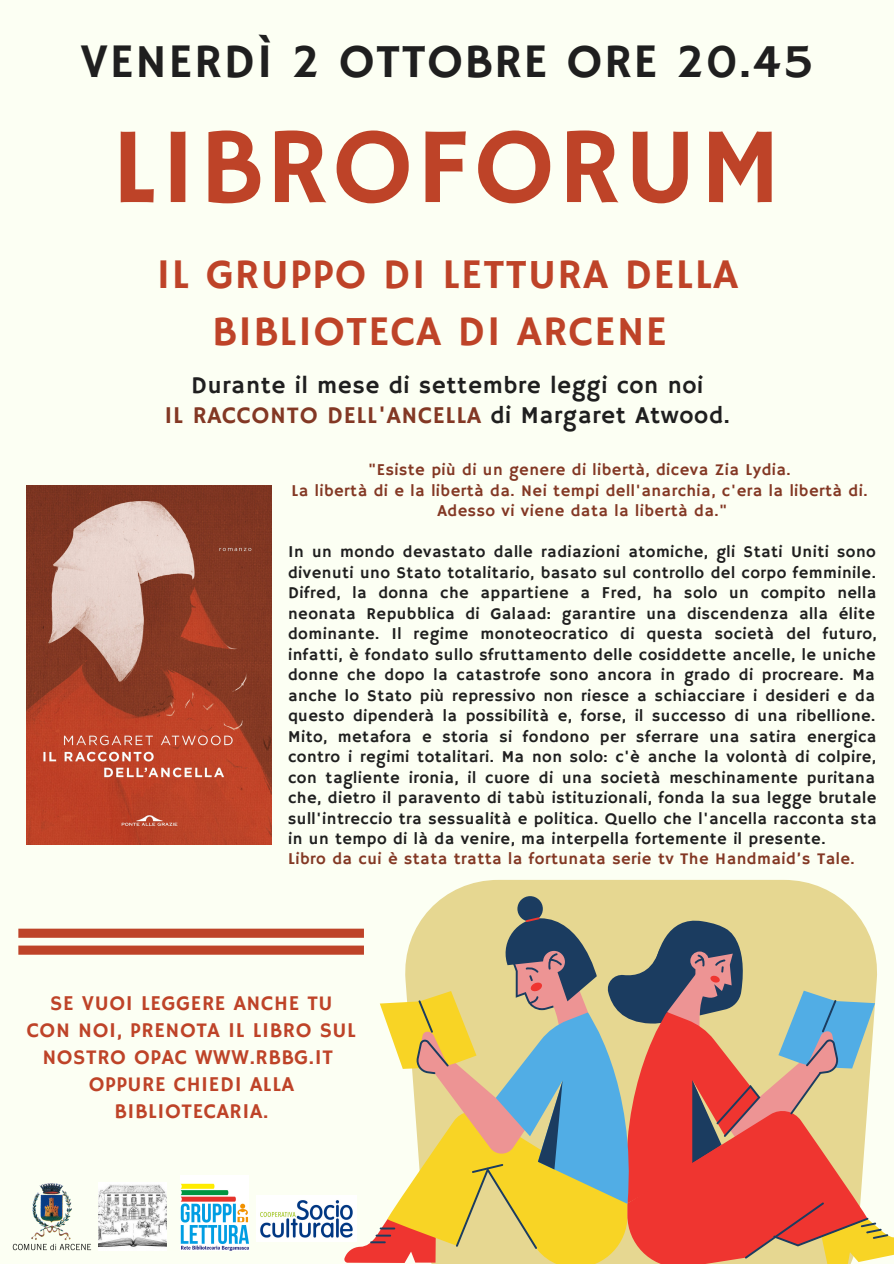
<style>
.page{position:relative;width:894px;height:1264px;background:#fff}
.page>*{position:absolute;margin:0;border:0;box-sizing:border-box;transform-origin:0 0}
.t1{font:108.15px "Hammersmith One";letter-spacing:.03em;color:#be4328}
.t2{font:48px "Hammersmith One";letter-spacing:.03em;color:#1f1f1f}
.t3{font:42px/57.8px "Hammersmith One";letter-spacing:.03em;color:#be4328;text-align:center}
.t4{font:24px/29.8px "Hammersmith One";letter-spacing:.03em;color:#1f1f1f;text-align:center}
.t5{font:21px/27px "Hammersmith One";letter-spacing:.03em;color:#be4328;text-align:center}
.t6{font:16.5px/20.5px "Hammersmith One";letter-spacing:.03em;color:#1f1f1f;text-align:justify}
.t7{font:16.5px/20.5px "Hammersmith One";letter-spacing:.03em;color:#833824;text-align:center}
.s1{color:#833824}
</style>
<div class="page">
<div style="left:0;top:0;width:893px;height:1263px;background:#fcfff3"></div>
<svg style="left:425px;top:879px;width:432px;height:36px;background:#e8db9d"></svg>
<div style="left:517px;top:896px;width:25px;height:25px;background:#1b3c60;border-radius:50%"></div>
<img style="left:26px;top:485px;width:246px;height:359px">
<svg style="left:18px;top:915px;width:875px;height:348px"></svg>
<img style="left:180px;top:1175px;width:68px;height:75px">
<img style="left:12px;top:1173px;width:102px;height:86px">
<img style="left:99px;top:1182px;width:67px;height:67px">
<img style="left:256px;top:1194px;width:100px;height:47px">
<h2 class="t2" style="left:80px;top:34px;width:735px">VENERDÌ 2 OTTOBRE ORE 20.45</h2>
<h1 class="t1" style="left:112px;top:105px;width:670px">LIBROFORUM</h1>
<h3 class="t3" style="left:156px;top:247px;width:583px">IL GRUPPO DI LETTURA DELLA<br>BIBLIOTECA DI ARCENE</h3>
<h3 class="t4" style="left:164px;top:372px;width:566px">Durante il mese di settembre leggi con noi<br><span class="s1">IL RACCONTO DELL'ANCELLA</span> di Margaret Atwood.</h3>
<p class="t7" style="left:291px;top:460px;width:577px">"Esiste più di un genere di libertà, diceva Zia Lydia.<br>La libertà di e la libertà da. Nei tempi dell'anarchia, c'era la libertà di.<br>Adesso vi viene data la libertà da."</p>
<p class="t6" style="left:288px;top:542px;width:590px">In un mondo devastato dalle radiazioni atomiche, gli Stati Uniti sono divenuti uno Stato totalitario, basato sul controllo del corpo femminile.<br>Difred, la donna che appartiene a Fred, ha solo un compito nella neonata Repubblica di Galaad: garantire una discendenza alla élite dominante. Il regime monoteocratico di questa società del futuro, infatti, è fondato sullo sfruttamento delle cosiddette ancelle, le uniche donne che dopo la catastrofe sono ancora in grado di procreare. Ma anche lo Stato più repressivo non riesce a schiacciare i desideri e da questo dipenderà la possibilità e, forse, il successo di una ribellione.<br>Mito, metafora e storia si fondono per sferrare una satira energica contro i regimi totalitari. Ma non solo: c'è anche la volontà di colpire, con tagliente ironia, il cuore di una società meschinamente puritana che, dietro il paravento di tabù istituzionali, fonda la sua legge brutale sull'intreccio tra sessualità e politica. Quello che l'ancella racconta sta in un tempo di là da venire, ma interpella fortemente il presente.</p>
<p class="t7" style="left:288px;top:849px;width:568px">Libro da cui è stata tratta la fortunata serie tv The Handmaid’s Tale.</p>
<p class="t5" style="left:27px;top:990px;width:330px">SE VUOI LEGGERE ANCHE TU<br>CON NOI, PRENOTA IL LIBRO SUL<br>NOSTRO OPAC WWW.RBBG.IT<br>OPPURE CHIEDI ALLA<br>BIBLIOTECARIA.</p>
</div>
